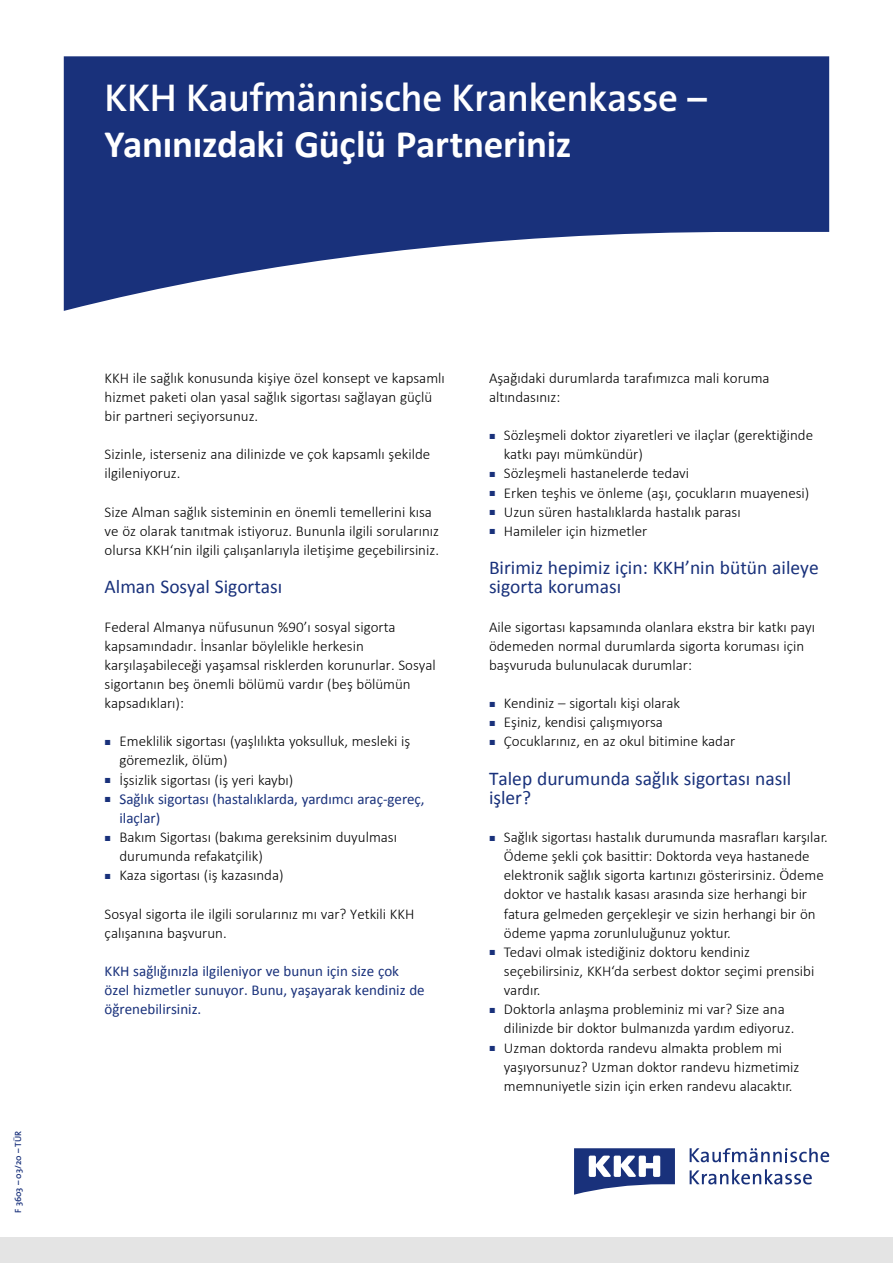
<style>
.page{position:relative;width:893px;height:1263px;background:#fff}
.page>*{position:absolute;margin:0;border:0;box-sizing:border-box;transform-origin:0 0}
.t1{font:600 39px "The Sans";letter-spacing:-.015em;color:#fff}
.t2{font:700 39px "Calibri";letter-spacing:-.005em;color:#fff}
.t3{font:19.5px/19.2px "Calibri";color:#19317b}
.t4{font:300 15px/19.2px "Calibri";color:#000}
.t5{font:15px/19.2px "Calibri";color:#19317b}
.t6{font:600 9px "The Sans";color:#19317b}
.s1{font-family:"The Sans Light Expert";font-weight:400;font-size:7.5px;color:#19317b}
.s2{font-family:"The Sans Light Expert";font-size:7.5px}
</style>
<div class="page">
<svg style="left:64px;top:56px;width:765px;height:255px;fill:#19317b"></svg>
<div style="left:0;top:1237px;width:893px;height:26px;background:#e4e4e4"></div>
<svg style="left:574px;top:1148px;width:101px;height:47px"></svg>
<svg style="left:690px;top:1169px;width:122px;height:15px"></svg>
<svg style="left:690px;top:1148px;width:139px;height:14px"></svg>
<h1 class="t1" style="left:105px;top:65px;width:604px">KKH Kaufmännische Krankenkasse –</h1>
<h1 class="t2" style="left:105px;top:120px;width:468px">Yanınızdaki Güçlü Partneriniz</h1>
<p class="t6" style="left:11px;top:1213px;width:83px;rotate:-90deg">F 3603 – 03/20 – TÜR</p>
<p class="t4" style="left:105px;top:367px;width:342px">KKH ile sağlık konusunda kişiye özel konsept ve kapsamlı hizmet paketi olan yasal sağlık sigortası sağlayan güçlü bir partneri seçiyorsunuz.</p>
<p class="t4" style="left:105px;top:444px;width:327px">Sizinle, isterseniz ana dilinizde ve çok kapsamlı şekilde ilgileniyoruz.</p>
<p class="t4" style="left:105px;top:501px;width:336px">Size Alman sağlık sisteminin en önemli temellerini kısa ve öz olarak tanıtmak istiyoruz. Bununla ilgili sorularınız olursa KKH‘nin ilgili çalışanlarıyla iletişime geçebilirsiniz.</p>
<h2 class="t3" style="left:105px;top:577px;width:179px">Alman Sosyal Sigortası</h2>
<p class="t4" style="left:105px;top:616px;width:333px">Federal Almanya nüfusunun %90’ı sosyal sigorta kapsamındadır. İnsanlar böylelikle herkesin karşılaşabileceği yaşamsal risklerden korunurlar. Sosyal sigortanın beş önemli bölümü vardır (beş bölümün kapsadıkları):</p>
<p class="t4" style="left:105px;top:731px;width:307px"><span class="s1">ó</span> Emeklilik sigortası (yaşlılıkta yoksulluk, mesleki iş</p>
<p class="t4" style="left:119px;top:750px;width:110px">göremezlik, ölüm)</p>
<p class="t4" style="left:105px;top:769px;width:190px"><span class="s1">ó</span> İşsizlik sigortası (iş yeri kaybı)</p>
<p class="t5" style="left:105px;top:789px;width:321px"><span class="s2">ó</span> Sağlık sigortası (hastalıklarda, yardımcı araç-gereç,</p>
<p class="t5" style="left:119px;top:808px;width:42px">ilaçlar)</p>
<p class="t4" style="left:105px;top:827px;width:294px"><span class="s1">ó</span> Bakım Sigortası (bakıma gereksinim duyulması</p>
<p class="t4" style="left:119px;top:846px;width:145px">durumunda refakatçilik)</p>
<p class="t4" style="left:105px;top:865px;width:180px"><span class="s1">ó</span> Kaza sigortası (iş kazasında)</p>
<p class="t4" style="left:105px;top:903px;width:311px">Sosyal sigorta ile ilgili sorularınız mı var? Yetkili KKH çalışanına başvurun.</p>
<p class="t5" style="left:105px;top:961px;width:322px">KKH sağlığınızla ilgileniyor ve bunun için size çok özel hizmetler sunuyor. Bunu, yaşayarak kendiniz de öğrenebilirsiniz.</p>
<p class="t4" style="left:489px;top:367px;width:282px">Aşağıdaki durumlarda tarafımızca mali koruma altındasınız:</p>
<p class="t4" style="left:489px;top:425px;width:326px"><span class="s1">ó</span> Sözleşmeli doktor ziyaretleri ve ilaçlar (gerektiğinde</p>
<p class="t4" style="left:504px;top:444px;width:141px">katkı payı mümkündür)</p>
<p class="t4" style="left:489px;top:463px;width:202px"><span class="s1">ó</span> Sözleşmeli hastanelerde tedavi</p>
<p class="t4" style="left:489px;top:482px;width:322px"><span class="s1">ó</span> Erken teşhis ve önleme (aşı, çocukların muayenesi)</p>
<p class="t4" style="left:489px;top:501px;width:253px"><span class="s1">ó</span> Uzun süren hastalıklarda hastalık parası</p>
<p class="t4" style="left:489px;top:520px;width:160px"><span class="s1">ó</span> Hamileler için hizmetler</p>
<h2 class="t3" style="left:489px;top:558px;width:331px">Birimiz hepimiz için: KKH’nin bütün aileye sigorta koruması</h2>
<p class="t4" style="left:489px;top:616px;width:328px">Aile sigortası kapsamında olanlara ekstra bir katkı payı ödemeden normal durumlarda sigorta koruması için başvuruda bulunulacak durumlar:</p>
<p class="t4" style="left:489px;top:693px;width:248px"><span class="s1">ó</span> Kendiniz – sigortalı kişi olarak<br><span class="s1">ó</span> Eşiniz, kendisi çalışmıyorsa<br><span class="s1">ó</span> Çocuklarınız, en az okul bitimine kadar</p>
<h2 class="t3" style="left:489px;top:768px;width:304px">Talep durumunda sağlık sigortası nasıl işler?</h2>
<p class="t4" style="left:489px;top:827px;width:340px"><span class="s1">ó</span> Sağlık sigortası hastalık durumunda masrafları karşılar.</p>
<p class="t4" style="left:504px;top:846px;width:307px">Ödeme şekli çok basittir: Doktorda veya hastanede</p>
<p class="t4" style="left:504px;top:865px;width:321px">elektronik sağlık sigorta kartınızı gösterirsiniz. Ödeme</p>
<p class="t4" style="left:504px;top:884px;width:305px">doktor ve hastalık kasası arasında size herhangi bir</p>
<p class="t4" style="left:504px;top:903px;width:313px">fatura gelmeden gerçekleşir ve sizin herhangi bir ön</p>
<p class="t4" style="left:504px;top:922px;width:229px">ödeme yapma zorunluluğunuz yoktur.</p>
<p class="t4" style="left:489px;top:941px;width:263px"><span class="s1">ó</span> Tedavi olmak istediğiniz doktoru kendiniz</p>
<p class="t4" style="left:504px;top:961px;width:312px">seçebilirsiniz, KKH‘da serbest doktor seçimi prensibi</p>
<p class="t4" style="left:504px;top:980px;width:38px">vardır.</p>
<p class="t4" style="left:489px;top:999px;width:297px"><span class="s1">ó</span> Doktorla anlaşma probleminiz mi var? Size ana</p>
<p class="t4" style="left:504px;top:1018px;width:292px">dilinizde bir doktor bulmanızda yardım ediyoruz.</p>
<p class="t4" style="left:489px;top:1037px;width:295px"><span class="s1">ó</span> Uzman doktorda randevu almakta problem mi</p>
<p class="t4" style="left:504px;top:1056px;width:297px">yaşıyorsunuz? Uzman doktor randevu hizmetimiz</p>
<p class="t4" style="left:504px;top:1075px;width:290px">memnuniyetle sizin için erken randevu alacaktır.</p>
</div>
